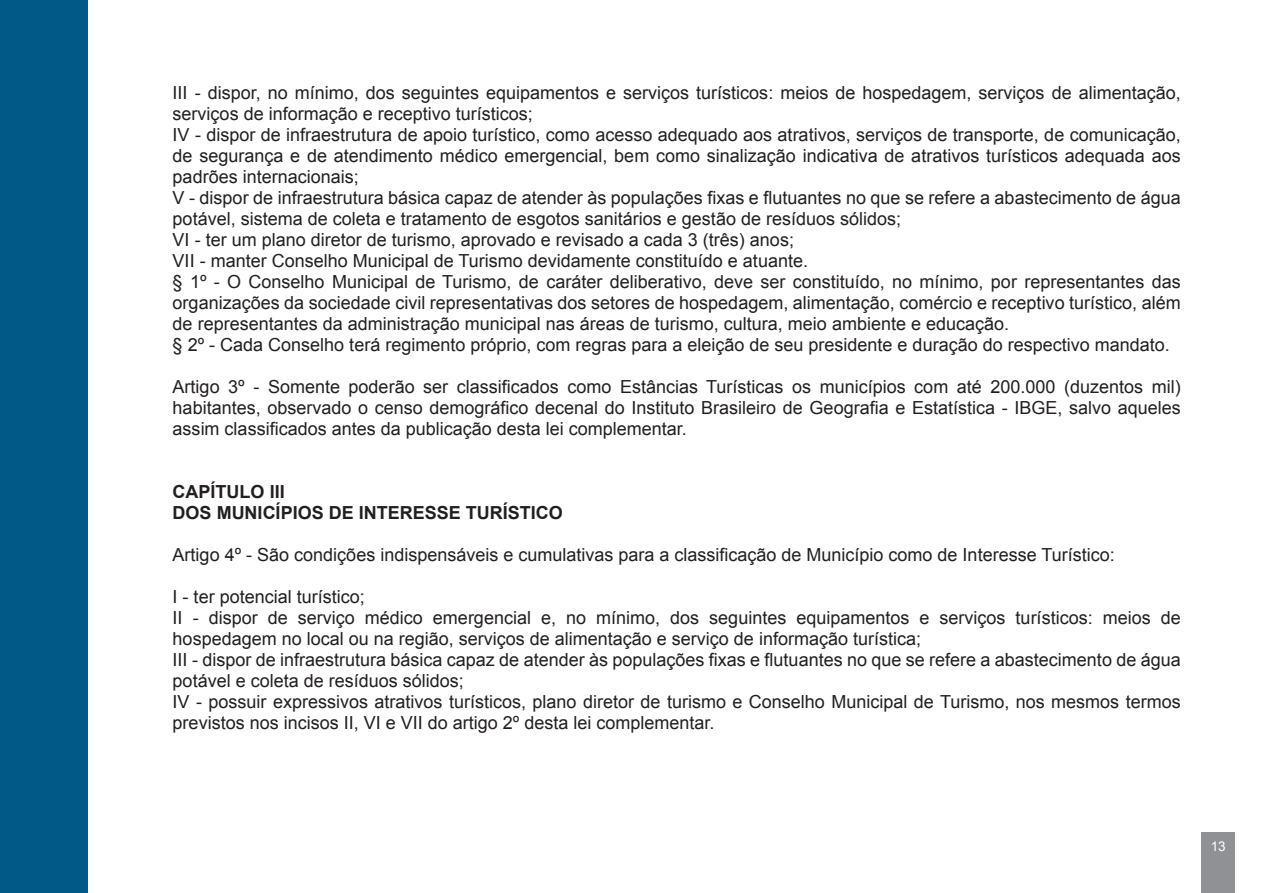
<style>
.page{position:relative;width:1263px;height:893px;background:#fff}
.page>*{position:absolute;margin:0;border:0;box-sizing:border-box;transform-origin:0 0}
.t1{font:18px/21px "Arial";color:#231f20}
.t2{font:700 18px/21px "Arial";color:#231f20}
.t3{font:13.5px "Arial";color:#fff}
</style>
<div class="page">
<div style="left:0;top:0;width:87px;height:893px;background:#005987"></div>
<div style="left:1202px;top:832px;width:33px;height:61px;background:#8f9194"></div>
<p class="t1" style="left:173px;top:83px;width:1010px">III - dispor, no mínimo, dos seguintes equipamentos e serviços turísticos: meios de hospedagem, serviços de alimentação, serviços de informação e receptivo turísticos;<br>IV - dispor de infraestrutura de apoio turístico, como acesso adequado aos atrativos, serviços de transporte, de comunicação, de segurança e de atendimento médico emergencial, bem como sinalização indicativa de atrativos turísticos adequada aos padrões internacionais;<br>V - dispor de infraestrutura básica capaz de atender às populações fixas e flutuantes no que se refere a abastecimento de água potável, sistema de coleta e tratamento de esgotos sanitários e gestão de resíduos sólidos;<br>VI - ter um plano diretor de turismo, aprovado e revisado a cada 3 (três) anos;<br>VII - manter Conselho Municipal de Turismo devidamente constituído e atuante.<br>§ 1º - O Conselho Municipal de Turismo, de caráter deliberativo, deve ser constituído, no mínimo, por representantes das organizações da sociedade civil representativas dos setores de hospedagem, alimentação, comércio e receptivo turístico, além de representantes da administração municipal nas áreas de turismo, cultura, meio ambiente e educação.<br>§ 2º - Cada Conselho terá regimento próprio, com regras para a eleição de seu presidente e duração do respectivo mandato.</p>
<p class="t1" style="left:173px;top:377px;width:1010px;text-align:justify">Artigo 3º - Somente poderão ser classificados como Estâncias Turísticas os municípios com até 200.000 (duzentos mil) habitantes, observado o censo demográfico decenal do Instituto Brasileiro de Geografia e Estatística - IBGE, salvo aqueles assim classificados antes da publicação desta lei complementar.</p>
<p class="t2" style="left:173px;top:482px;width:392px">CAPÍTULO III<br>DOS MUNICÍPIOS DE INTERESSE TURÍSTICO</p>
<p class="t1" style="left:173px;top:545px;width:944px">Artigo 4º - São condições indispensáveis e cumulativas para a classificação de Município como de Interesse Turístico:</p>
<p class="t1" style="left:173px;top:587px;width:1010px">I - ter potencial turístico;<br>II - dispor de serviço médico emergencial e, no mínimo, dos seguintes equipamentos e serviços turísticos: meios de hospedagem no local ou na região, serviços de alimentação e serviço de informação turística;<br>III - dispor de infraestrutura básica capaz de atender às populações fixas e flutuantes no que se refere a abastecimento de água potável e coleta de resíduos sólidos;<br>IV - possuir expressivos atrativos turísticos, plano diretor de turismo e Conselho Municipal de Turismo, nos mesmos termos previstos nos incisos II, VI e VII do artigo 2º desta lei complementar.</p>
<p class="t3" style="left:1211px;top:837px;width:17px">13</p>
</div>
